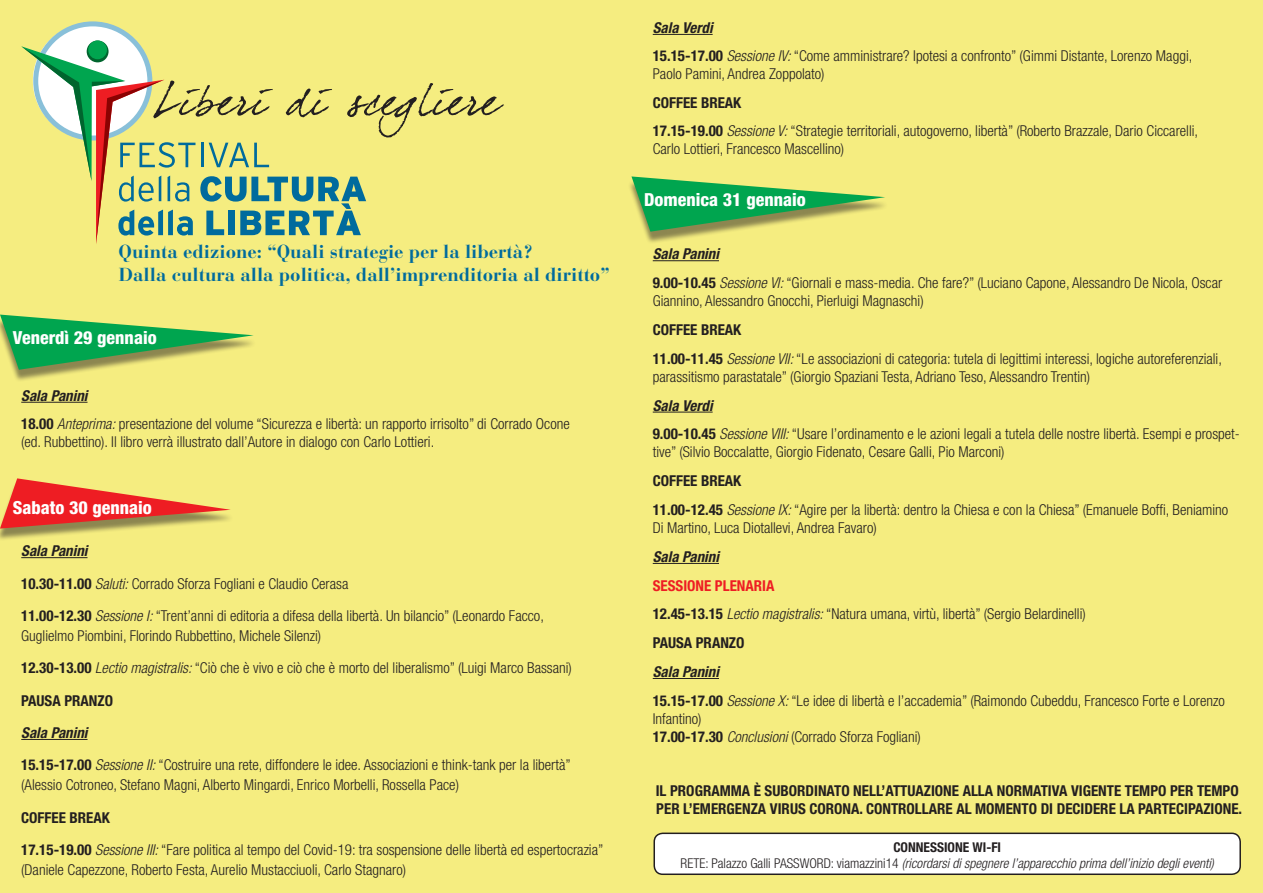
<style>
.page{position:relative;width:1263px;height:893px;background:#f5ed80}
.page>*{position:absolute;margin:0;border:0;box-sizing:border-box;transform-origin:0 0}
.t1{font:700 18.75px/22.5px "Bauer Bodoni";color:#006b9d}
.t2{font:800 condensed 18px "Helvetica Neue";color:#fff}
.t3{font:300 condensed 15px/18.1px "Helvetica Neue";color:#231f20}
.t4{font:700 condensed 15px "Helvetica Neue";color:#231f20}
.t5{font:italic 700 condensed 15px "Helvetica Neue";color:#231f20}
.t6{font:700 condensed 15px "Helvetica Neue";color:#ee1d23}
.t7{font:italic 300 condensed 13.5px/16.2px "Helvetica Neue";color:#231f20;text-align:center}
.s1{font-weight:700}
.s2{font-style:italic}
.s3{font-weight:700;font-style:normal}
.s4{font-style:normal}
</style>
<div class="page">
<hr style="left:21px;top:557px;width:67px;height:1px;background:#231f20">
<hr style="left:21px;top:739px;width:67px;height:1px;background:#231f20">
<svg style="left:21px;top:21px;width:483px;height:223px"></svg>
<hr style="left:653px;top:260px;width:66px;height:1px;background:#231f20">
<hr style="left:653px;top:412px;width:60px;height:1px;background:#231f20">
<hr style="left:653px;top:563px;width:66px;height:1px;background:#231f20">
<hr style="left:653px;top:678px;width:66px;height:1px;background:#231f20">
<hr style="left:21px;top:402px;width:67px;height:1px;background:#231f20">
<hr style="left:653px;top:34px;width:60px;height:1px;background:#231f20">
<div style="left:0;top:483px;width:235px;height:59px;background:#231f20;opacity:.5"></div>
<svg style="left:0;top:478px;width:231px;height:51px"></svg>
<div style="left:627px;top:181px;width:262px;height:64px;background:#231f20;opacity:.5"></div>
<svg style="left:631px;top:176px;width:254px;height:56px"></svg>
<div style="left:0;top:319px;width:257px;height:64px;background:#231f20;opacity:.5"></div>
<svg style="left:0;top:315px;width:254px;height:55px"></svg>
<div style="left:654px;top:833px;width:586px;height:41px;background:#fff;border-radius:9px"></div>
<div style="left:653px;top:832px;width:588px;height:43px;border:2px solid #231f20;border-radius:9px"></div>
<p class="t5" style="left:653px;top:18px;width:61px">Sala Verdi</p>
<p class="t3" style="left:653px;top:47px;width:541px"><span class="s1">15.15-17.00</span> <span class="s2">Sessione IV:</span> “Come amministrare? Ipotesi a confronto” (Gimmi Distante, Lorenzo Maggi,</p>
<p class="t3" style="left:653px;top:65px;width:173px">Paolo Pamini, Andrea Zoppolato)</p>
<p class="t4" style="left:653px;top:93px;width:90px">COFFEE BREAK</p>
<p class="t3" style="left:653px;top:122px;width:547px"><span class="s1">17.15-19.00</span> <span class="s2">Sessione V:</span> “Strategie territoriali, autogoverno, libertà” (Roberto Brazzale, Dario Ciccarelli,</p>
<p class="t3" style="left:653px;top:140px;width:193px">Carlo Lottieri, Francesco Mascellino)</p>
<p class="t2" style="left:644px;top:188px;width:163px">Domenica 31 gennaio</p>
<p class="t1" style="left:119px;top:241px;width:492px">Quinta edizione: “Quali strategie per la libertà?<br>Dalla cultura alla politica, dall’imprenditoria al diritto”</p>
<p class="t5" style="left:653px;top:245px;width:68px">Sala Panini</p>
<p class="t3" style="left:653px;top:273px;width:571px"><span class="s1">9.00-10.45</span> <span class="s2">Sessione VI:</span> “Giornali e mass-media. Che fare?” (Luciano Capone, Alessandro De Nicola, Oscar<br>Giannino, Alessandro Gnocchi, Pierluigi Magnaschi)</p>
<p class="t4" style="left:653px;top:320px;width:90px">COFFEE BREAK</p>
<p class="t3" style="left:653px;top:349px;width:571px"><span class="s1">11.00-11.45</span> <span class="s2">Sessione VII:</span> “Le associazioni di categoria: tutela di legittimi interessi, logiche autoreferenziali, parassitismo parastatale” (Giorgio Spaziani Testa, Adriano Teso, Alessandro Trentin)</p>
<p class="t5" style="left:653px;top:396px;width:61px">Sala Verdi</p>
<p class="t3" style="left:653px;top:425px;width:589px"><span class="s1">9.00-10.45</span> <span class="s2">Sessione VIII:</span> “Usare l’ordinamento e le azioni legali a tutela delle nostre libertà. Esempi e prospet&shy;tive” (Silvio Boccalatte, Giorgio Fidenato, Cesare Galli, Pio Marconi)</p>
<p class="t4" style="left:653px;top:472px;width:90px">COFFEE BREAK</p>
<p class="t3" style="left:653px;top:500px;width:577px"><span class="s1">11.00-12.45</span> <span class="s2">Sessione IX:</span> “Agire per la libertà: dentro la Chiesa e con la Chiesa” (Emanuele Boffi, Beniamino<br>Di Martino, Luca Diotallevi, Andrea Favaro)</p>
<p class="t5" style="left:653px;top:547px;width:68px">Sala Panini</p>
<p class="t6" style="left:653px;top:576px;width:123px">SESSIONE PLENARIA</p>
<p class="t3" style="left:653px;top:605px;width:434px"><span class="s1">12.45-13.15</span> <span class="s2">Lectio magistralis:</span> “Natura umana, virtù, libertà” (Sergio Belardinelli)</p>
<p class="t4" style="left:653px;top:634px;width:93px">PAUSA PRANZO</p>
<p class="t5" style="left:653px;top:663px;width:68px">Sala Panini</p>
<p class="t3" style="left:653px;top:691px;width:573px"><span class="s1">15.15-17.00</span> <span class="s2">Sessione X:</span> “Le idee di libertà e l’accademia” (Raimondo Cubeddu, Francesco Forte e Lorenzo<br>Infantino)</p>
<p class="t3" style="left:653px;top:727px;width:269px"><span class="s1">17.00-17.30</span> <span class="s2">Conclusioni</span> (Corrado Sforza Fogliani)</p>
<p class="t4" style="left:656px;top:782px;width:584px">IL PROGRAMMA È SUBORDINATO NELL’ATTUAZIONE ALLA NORMATIVA VIGENTE TEMPO PER TEMPO</p>
<p class="t4" style="left:656px;top:800px;width:587px">PER L’EMERGENZA VIRUS CORONA. CONTROLLARE AL MOMENTO DI DECIDERE LA PARTECIPAZIONE.</p>
<p class="t2" style="left:13px;top:326px;width:145px">Venerdì 29 gennaio</p>
<p class="t5" style="left:21px;top:386px;width:68px">Sala Panini</p>
<p class="t3" style="left:21px;top:415px;width:550px"><span class="s1">18.00</span> <span class="s2">Anteprima:</span> presentazione del volume “Sicurezza e libertà: un rapporto irrisolto” di Corrado Ocone</p>
<p class="t3" style="left:21px;top:433px;width:414px">(ed. Rubbettino). Il libro verrà illustrato dall’Autore in dialogo con Carlo Lottieri.</p>
<p class="t2" style="left:13px;top:496px;width:141px">Sabato 30 gennaio</p>
<p class="t5" style="left:21px;top:542px;width:68px">Sala Panini</p>
<p class="t3" style="left:21px;top:574px;width:329px"><span class="s1">10.30-11.00</span> <span class="s2">Saluti:</span> Corrado Sforza Fogliani e Claudio Cerasa</p>
<p class="t3" style="left:21px;top:606px;width:524px"><span class="s1">11.00-12.30</span> <span class="s2">Sessione I:</span> “Trent’anni di editoria a difesa della libertà. Un bilancio” (Leonardo Facco,</p>
<p class="t3" style="left:21px;top:626px;width:301px">Guglielmo Piombini, Florindo Rubbettino, Michele Silenzi)</p>
<p class="t3" style="left:21px;top:659px;width:552px"><span class="s1">12.30-13.00</span> <span class="s2">Lectio magistralis:</span> “Ciò che è vivo e ciò che è morto del liberalismo” (Luigi Marco Bassani)</p>
<p class="t4" style="left:21px;top:691px;width:93px">PAUSA PRANZO</p>
<p class="t5" style="left:21px;top:723px;width:68px">Sala Panini</p>
<p class="t3" style="left:21px;top:756px;width:551px"><span class="s1">15.15-17.00</span> <span class="s2">Sessione II:</span> “Costruire una rete, diffondere le idee. Associazioni e think-tank per la libertà”</p>
<p class="t3" style="left:21px;top:776px;width:439px">(Alessio Cotroneo, Stefano Magni, Alberto Mingardi, Enrico Morbelli, Rossella Pace)</p>
<p class="t4" style="left:21px;top:808px;width:90px">COFFEE BREAK</p>
<p class="t3" style="left:21px;top:840px;width:584px;line-height:20px"><span class="s1">17.15-19.00</span> <span class="s2">Sessione III:</span> “Fare politica al tempo del Covid-19: tra sospensione delle libertà ed espertocrazia” (Daniele Capezzone, Roberto Festa, Aurelio Mustacciuoli, Carlo Stagnaro)</p>
<p class="t7" style="left:681px;top:839px;width:535px"><span class="s3">CONNESSIONE WI-FI<br></span><span class="s4">RETE: Palazzo Galli PASSWORD: viamazzini14</span> (ricordarsi di spegnere l’apparecchio prima dell’inizio degli eventi)</p>
</div>
